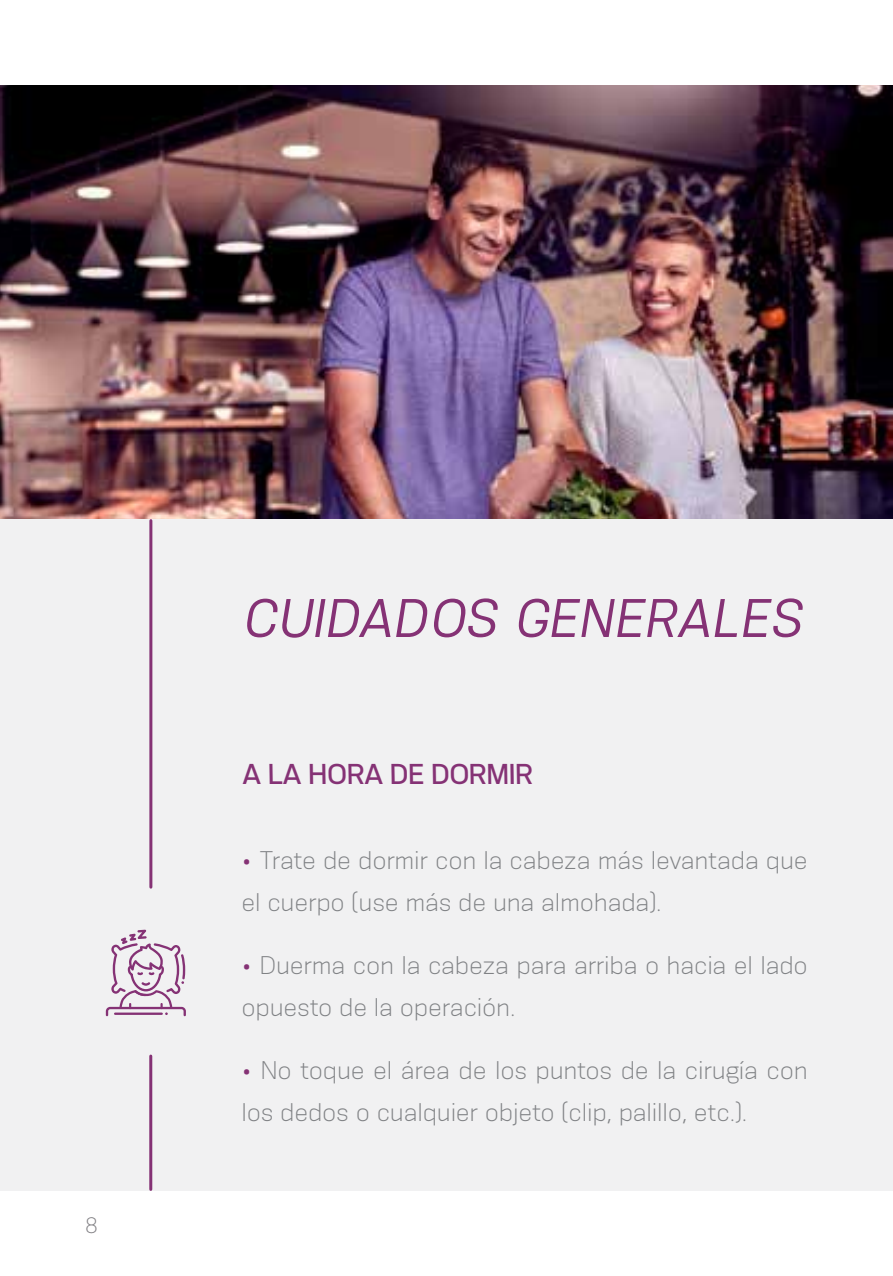
<style>
.page{position:relative;width:893px;height:1276px;background:#fff}
.page>*{position:absolute;margin:0;border:0;box-sizing:border-box;transform-origin:0 0}
.t1{font:italic 51px "Konsens";color:#853275}
.t2{font:500 27px "Konsens";color:#853275}
.t3{font:300 24px/42px "Konsens";letter-spacing:-.01em;color:#808285}
.t4{font:300 21px "Konsens";color:#807f83}
.s1{color:#853275}
</style>
<div class="page">
<img style="left:0;top:85px;width:893px;height:434px">
<hr style="left:892px;top:304px;width:1px;height:887px;background:#f1f1f2">
<div style="left:0;top:519px;width:893px;height:672px;background:#f1f1f2"></div>
<hr style="left:149px;top:520px;width:3px;height:367px;background:#853275">
<hr style="left:149px;top:1056px;width:3px;height:133px;background:#853275">
<svg style="left:106px;top:929px;width:80px;height:87px"></svg>
<p class="t4" style="left:85px;top:1212px;width:14px">8</p>
<h1 class="t1" style="left:242px;top:587px;width:564px">CUIDADOS GENERALES</h1>
<p class="t2" style="left:242px;top:757px;width:293px">A LA HORA DE DORMIR</p>
<p class="t3" style="left:242px;top:838px;width:568px"><span class="s1">•</span> Trate de dormir con la cabeza más levantada que el cuerpo (use más de una almohada).</p>
<p class="t3" style="left:242px;top:943px;width:568px"><span class="s1">•</span> Duerma con la cabeza para arriba o hacia el lado opuesto de la operación.</p>
<p class="t3" style="left:242px;top:1049px;width:568px"><span class="s1">•</span> No toque el área de los puntos de la cirugía con los dedos o cualquier objeto (clip, palillo, etc.).</p>
</div>
